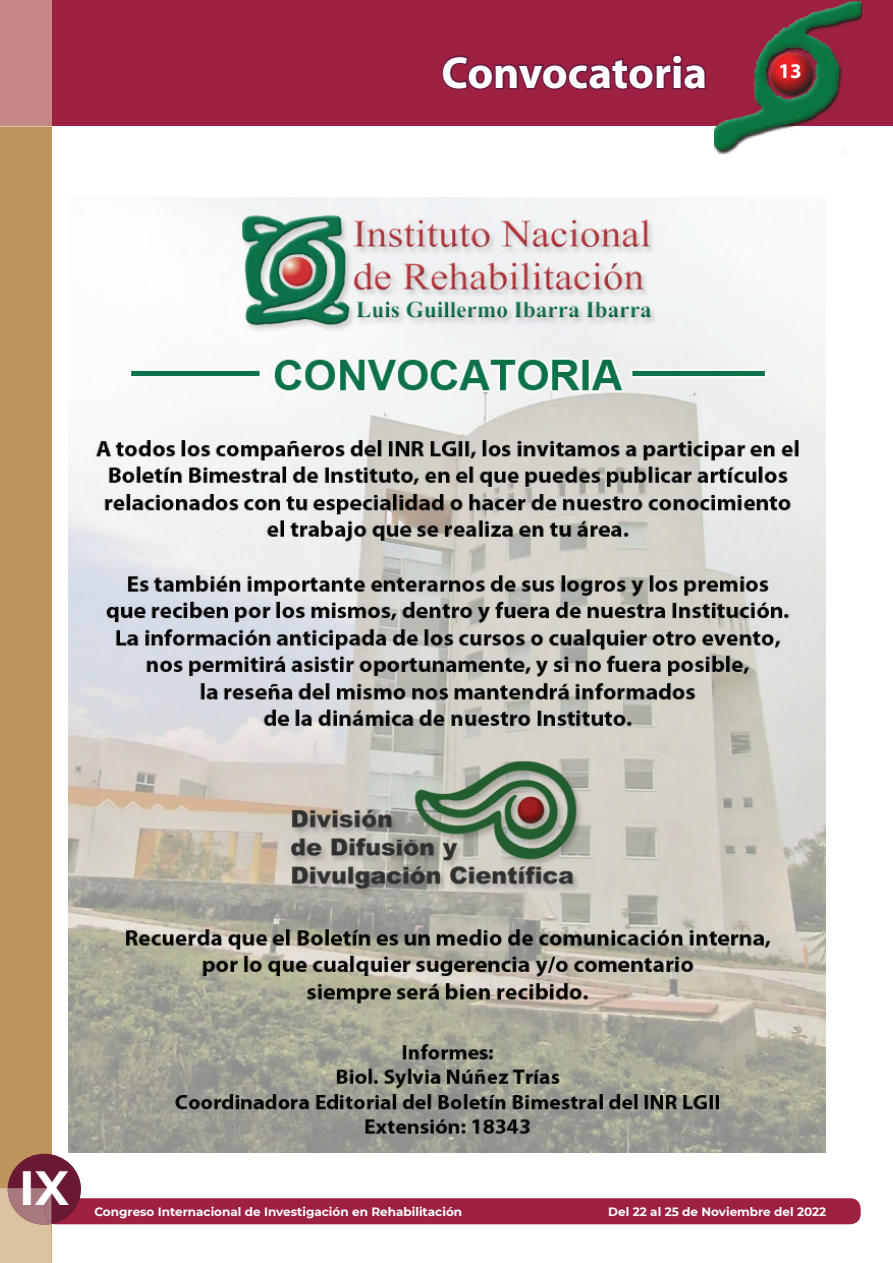
<style>
.page{position:relative;width:893px;height:1263px;background:#fff}
.page>*{position:absolute;margin:0;border:0;box-sizing:border-box;transform-origin:0 0}
.t1{font:700 48px "Montserrat";color:#fff}
.t2{font:700 45px "Myriad";color:#fff}
.t3{font:700 21px "Myriad";color:#fff}
.t4{font:700 12px "Montserrat";color:#fff}
</style>
<div class="page">
<div style="left:0;top:35px;width:51px;height:1228px;background:#bd955c"></div>
<div style="left:0;top:0;width:893px;height:126px;background:#9e2142"></div>
<img style="left:714px;top:1px;width:147px;height:154px">
<div style="left:0;top:0;width:51px;height:126px;background:#c68787"></div>
<div style="left:46px;top:1198px;width:815px;height:26px;background:#9e2142;border-radius:10px"></div>
<div style="left:8px;top:1154px;width:73px;height:71px;background:#691931;border-radius:50%"></div>
<svg style="left:0;top:1188px;width:51px;height:75px"></svg>
<img style="left:69px;top:198px;width:757px;height:954px">
<svg style="left:441px;top:54px;width:266px;height:36px"></svg>
<h2 class="t2" style="left:441px;top:49px;width:267px">Convocatoria</h2>
<h3 class="t3" style="left:779px;top:60px;width:25px">13</h3>
<h1 class="t1" style="left:19px;top:1154px;width:52px">IX</h1>
<p class="t4" style="left:94px;top:1203px;width:369px">Congreso Internacional de Investigación en Rehabilitación</p>
<p class="t4" style="left:608px;top:1203px;width:220px">Del 22 al 25 de Noviembre del 2022</p>
</div>
